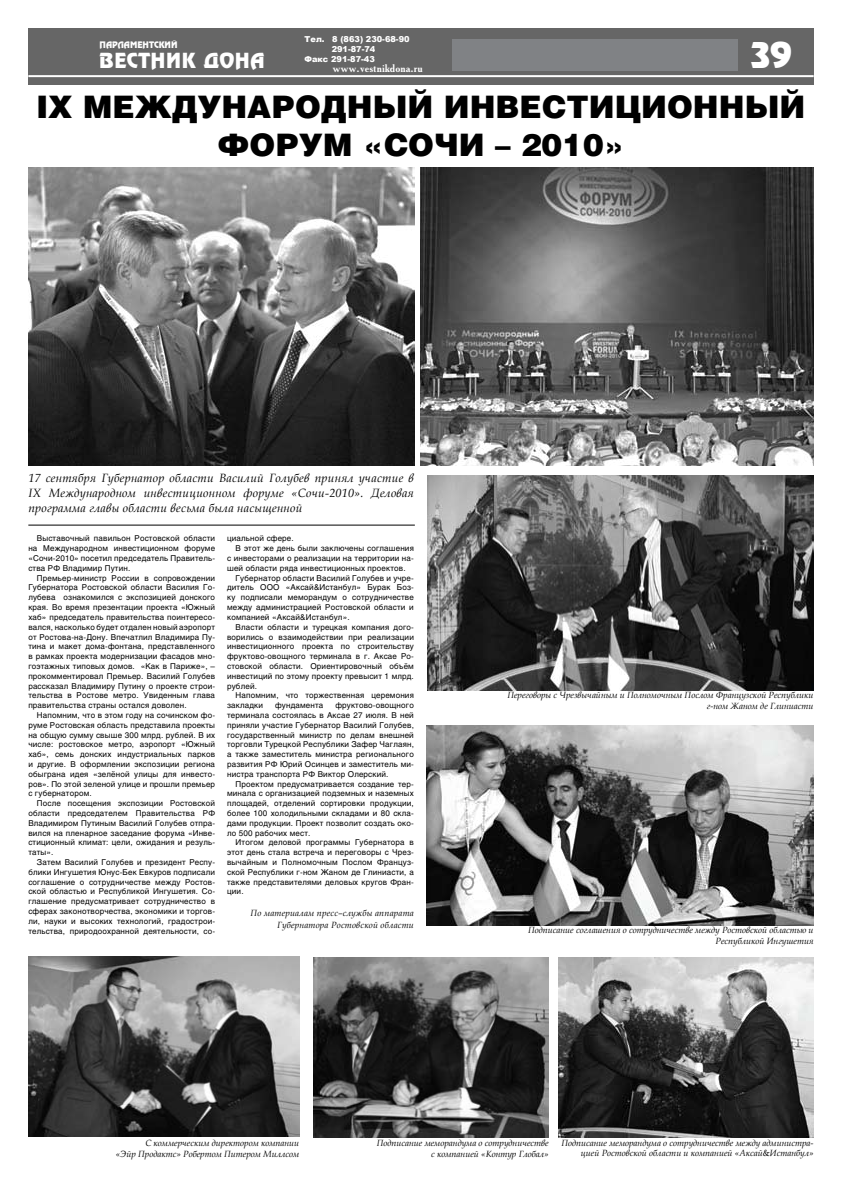
<style>
.page{position:relative;width:842px;height:1191px;background:#fff}
.page>*{position:absolute;margin:0;border:0;box-sizing:border-box;transform-origin:0 0}
.t1{font:32px "AG Zeppelin";color:#fff}
.t2{font:900 31px/38px "Helios";color:#000;text-align:center}
.t3{font:18.7px "AG Zeppelin";letter-spacing:.03em;color:#fff}
.t4{font:italic 12px/15px "Book Antiqua";letter-spacing:.02em;color:#000;text-align:justify}
.t5{font:700 11px "Academy C";color:#fff}
.t6{font:italic 9px/10.8px "Book Antiqua";color:#000;text-align:right}
.t7{font:italic 9px/12px "Book Antiqua";letter-spacing:.02em;color:#000;text-align:right}
.t8{font:900 8.2px "Arial";color:#fff}
.t9{font:8.1px "AG Zeppelin";color:#fff}
.t10{font:8px/9.8px "Helios";letter-spacing:.02em;color:#000;text-align:justify}
.s1{font-style:normal}
</style>
<div class="page">
<div style="left:28px;top:28px;width:786px;height:57px;background:#666"></div>
<hr style="left:28px;top:75px;width:786px;height:2px;background:#fff">
<hr style="left:28px;top:524px;width:387px;height:1px;background:#000">
<img style="left:28px;top:167px;width:386px;height:298px">
<img style="left:420px;top:167px;width:394px;height:298px">
<img style="left:427px;top:476px;width:387px;height:214px">
<img style="left:558px;top:957px;width:256px;height:180px">
<img style="left:426px;top:725px;width:388px;height:200px">
<img style="left:28px;top:956px;width:271px;height:180px">
<img style="left:314px;top:957px;width:235px;height:180px">
<div style="left:453px;top:40px;width:285px;height:31px;background:#808285"></div>
<p class="t8" style="left:305px;top:34px;width:106px">Тел. 8 (863) 230-68-90</p>
<p class="t8" style="left:332px;top:43px;width:45px">291-87-74</p>
<p class="t8" style="left:305px;top:53px;width:72px">Факс 291-87-43</p>
<h3 class="t5" style="left:332px;top:61px;width:92px">www.vestnikdona.ru</h3>
<h2 class="t2" style="left:37px;top:87px;width:770px">IX Международный инвестиционный форум «Сочи – 2010»</h2>
<p class="t9" style="left:100px;top:39px;width:80px">парламентский</p>
<h1 class="t1" style="left:751px;top:35px;width:42px">39</h1>
<h3 class="t3" style="left:99px;top:49px;width:167px">Вестник Дона</h3>
<h3 class="t4" style="left:28px;top:470px;width:387px">17 сентября Губернатор области Василий Голубев принял участие в IX Международном инвестиционном форуме «Сочи-2010». Деловая программа главы области весьма была насыщенной</h3>
<p class="t10" style="left:28px;top:533px;width:188px;text-indent:9px">Выставочный павильон Ростовской области на Международном инвестиционном форуме «Сочи-2010» посетил председатель Правитель&shy;ства РФ Владимир Путин.</p>
<p class="t10" style="left:28px;top:573px;width:188px;text-indent:9px">Премьер-министр России в сопровождении Губернатора Ростовской области Василия Го&shy;лубева ознакомился с экспозицией донского края. Во время презентации проекта «Южный хаб» председатель правительства поинтересо&shy;вался, насколько будет отдален новый аэропорт от Ростова-на-Дону. Впечатлил Владимира Пу&shy;тина и макет дома-фонтана, представленного в рамках проекта модернизации фасадов мно&shy;гоэтажных типовых домов. «Как в Париже», – прокомментировал Премьер. Василий Голубев рассказал Владимиру Путину о проекте строи&shy;тельства в Ростове метро. Увиденным глава правительства страны остался доволен.</p>
<p class="t10" style="left:28px;top:710px;width:188px;text-indent:9px">Напомним, что в этом году на сочинском фо&shy;руме Ростовская область представила проекты на общую сумму свыше 300 млрд. рублей. В их числе: ростовское метро, аэропорт «Южный хаб», семь донских индустриальных парков и другие. В оформлении экспозиции региона обыграна идея «зелёной улицы для инвесто&shy;ров». По этой зеленой улице и прошли премьер с губернатором.</p>
<p class="t10" style="left:28px;top:798px;width:188px;text-indent:9px">После посещения экспозиции Ростовской области председателем Правительства РФ Владимиром Путиным Василий Голубев отпра&shy;вился на пленарное заседание форума «Инве&shy;стиционный климат: цели, ожидания и резуль&shy;таты».</p>
<p class="t10" style="left:28px;top:857px;width:188px;text-indent:9px">Затем Василий Голубев и президент Респу&shy;блики Ингушетия Юнус-Бек Евкуров подписали соглашение о сотрудничестве между Ростов&shy;ской областью и Республикой Ингушетия. Со&shy;глашение предусматривает сотрудничество в сферах законотворчества, экономики и торгов&shy;ли, науки и высоких технологий, градострои&shy;тельства, природоохранной деятельности, со-</p>
<p class="t10" style="left:227px;top:533px;width:68px">циальной сфере.</p>
<p class="t10" style="left:236px;top:543px;width:180px">В этот же день были заключены соглашения</p>
<p class="t10" style="left:227px;top:553px;width:188px">с инвесторами о реализации на территории на-</p>
<p class="t10" style="left:227px;top:563px;width:180px">шей области ряда инвестиционных проектов.</p>
<p class="t10" style="left:236px;top:573px;width:180px">Губернатор области Василий Голубев и учре-</p>
<p class="t10" style="left:227px;top:582px;width:188px">дитель ООО «Аксай&amp;Истанбул» Бурак Боз-</p>
<p class="t10" style="left:227px;top:592px;width:188px">ку подписали меморандум о сотрудничестве</p>
<p class="t10" style="left:227px;top:602px;width:188px">между администрацией Ростовской области и</p>
<p class="t10" style="left:227px;top:612px;width:124px">компанией «Аксай&amp;Истанбул».</p>
<p class="t10" style="left:236px;top:622px;width:180px">Власти области и турецкая компания дого-</p>
<p class="t10" style="left:227px;top:631px;width:188px">ворились о взаимодействии при реализации</p>
<p class="t10" style="left:227px;top:641px;width:188px">инвестиционного проекта по строительству</p>
<p class="t10" style="left:227px;top:651px;width:188px">фруктово-овощного терминала в г. Аксае Ро-</p>
<p class="t10" style="left:227px;top:661px;width:188px">стовской области. Ориентировочный объём</p>
<p class="t10" style="left:227px;top:671px;width:188px">инвестиций по этому проекту превысит 1 млрд.</p>
<p class="t10" style="left:227px;top:680px;width:31px">рублей.</p>
<p class="t10" style="left:236px;top:690px;width:180px">Напомним, что торжественная церемония</p>
<p class="t10" style="left:227px;top:700px;width:38px">закладки</p>
<p class="t10" style="left:275px;top:700px;width:50px">фундамента</p>
<p class="t10" style="left:227px;top:700px;width:188px;text-indent:108px">фруктово-овощного терминала состоялась в Аксае 27 июля. В ней приняли участие Губернатор Василий Голубев, государственный министр по делам внешней торговли Турецкой Республики Зафер Чаглаян, а также заместитель министра регионального развития РФ Юрий Осинцев и заместитель ми&shy;нистра транспорта РФ Виктор Олерский.</p>
<p class="t10" style="left:227px;top:778px;width:188px;text-indent:9px">Проектом предусматривается создание тер&shy;минала с организацией подземных и наземных площадей, отделений сортировки продукции, более 100 холодильными складами и 80 скла&shy;дами продукции. Проект позволит создать око&shy;ло 500 рабочих мест.</p>
<p class="t10" style="left:227px;top:837px;width:188px;text-indent:9px">Итогом деловой программы Губернатора в этот день стала встреча и переговоры с Чрез&shy;вычайным и Полномочным Послом Француз&shy;ской Республики г-ном Жаном де Глиниасти, а также представителями деловых кругов Фран&shy;ции.</p>
<p class="t7" style="left:251px;top:906px;width:165px">По материалам пресс–службы аппарата<br>Губернатора Ростовской области</p>
<p class="t6" style="left:507px;top:689px;width:308px">Переговоры с Чрезвычайным и Полномочным Послом Французской Республики г-ном Жаном де Глиниасти</p>
<p class="t6" style="left:528px;top:924px;width:287px">Подписание соглашения о сотрудничестве между Ростовской областью и<br>Республикой Ингушетия</p>
<p class="t6" style="left:116px;top:1137px;width:185px">С коммерческим директором компании<br>«Эйр Продактс» Робертом Питером Миллсом</p>
<p class="t6" style="left:561px;top:1136px;width:254px">Подписание меморандума о сотрудничестве между администра&shy;цией Ростовской области и компанией «Аксай<span class="s1">&amp;</span>Истанбул»</p>
<p class="t6" style="left:377px;top:1137px;width:174px">Подписание меморандума о сотрудничестве с компанией «Контур Глобал»</p>
</div>
